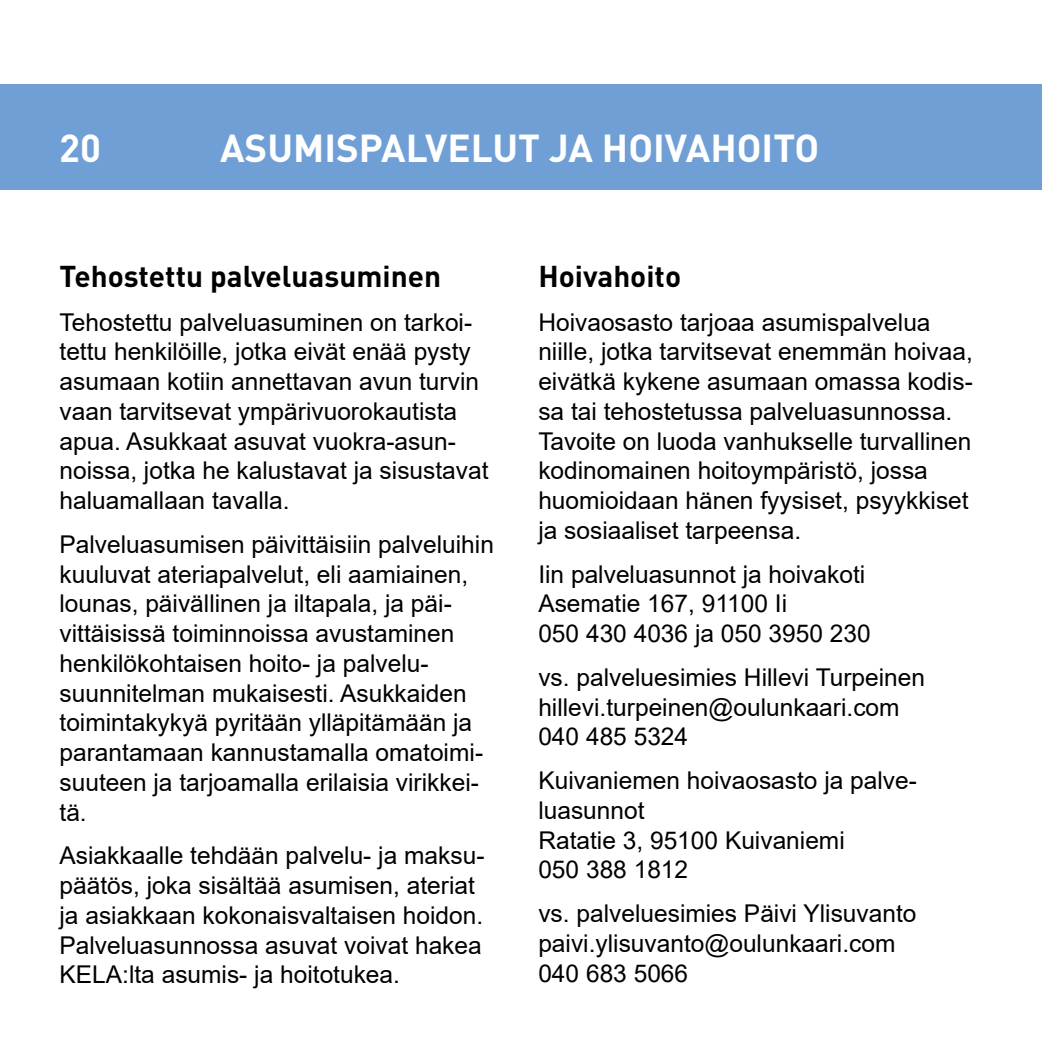
<style>
.page{position:relative;width:1042px;height:1042px;background:#fff}
.page>*{position:absolute;margin:0;border:0;box-sizing:border-box;transform-origin:0 0}
.t1{font:700 38.5px "DIN Pro";color:#fff}
.t2{font:700 29.75px "DIN Pro";color:#000}
.t3{font:24.5px/29.8px "Arial";color:#000}
</style>
<div class="page">
<div style="left:0;top:84px;width:1041px;height:106px;background:#6f9fd5"></div>
<h1 class="t1" style="left:59px;top:122px;width:43px">20</h1>
<h1 class="t1" style="left:220px;top:122px;width:601px">ASUMISPALVELUT JA HOIVAHOITO</h1>
<p class="t2" style="left:60px;top:256px;width:383px">Tehostettu palveluasuminen</p>
<p class="t3" style="left:60px;top:307px;width:430px">Tehostettu palveluasuminen on tarkoi&shy;tettu henkilöille, jotka eivät enää pysty asumaan kotiin annettavan avun turvin vaan tarvitsevat ympärivuorokautista apua. Asukkaat asuvat vuokra-asun&shy;noissa, jotka he kalustavat ja sisustavat haluamallaan tavalla.</p>
<p class="t3" style="left:60px;top:529px;width:436px">Palveluasumisen päivittäisiin palveluihin kuuluvat ateriapalvelut, eli aamiainen, lounas, päivällinen ja iltapala, ja päi&shy;vittäisissä toiminnoissa avustaminen henkilökohtaisen hoito- ja palvelu&shy;suunnitelman mukaisesti. Asukkaiden toimintakykyä pyritään ylläpitämään ja parantamaan kannustamalla omatoimi&shy;suuteen ja tarjoamalla erilaisia virikkei&shy;tä.</p>
<p class="t3" style="left:60px;top:840px;width:426px">Asiakkaalle tehdään palvelu- ja maksu&shy;päätös, joka sisältää asumisen, ateriat ja asiakkaan kokonaisvaltaisen hoidon.<br>Palveluasunnossa asuvat voivat hakea KELA:lta asumis- ja hoitotukea.</p>
<p class="t2" style="left:538px;top:256px;width:144px">Hoivahoito</p>
<p class="t3" style="left:538px;top:307px;width:436px">Hoivaosasto tarjoaa asumispalvelua niille, jotka tarvitsevat enemmän hoivaa, eivätkä kykene asumaan omassa kodis&shy;sa tai tehostetussa palveluasunnossa.<br>Tavoite on luoda vanhukselle turvallinen kodinomainen hoitoympäristö, jossa huomioidaan hänen fyysiset, psyykkiset ja sosiaaliset tarpeensa.</p>
<p class="t3" style="left:538px;top:559px;width:334px">Iin palveluasunnot ja hoivakoti<br>Asematie 167, 91100 Ii<br>050 430 4036 ja 050 3950 230</p>
<p class="t3" style="left:538px;top:662px;width:388px">vs. palveluesimies Hillevi Turpeinen hillevi.turpeinen@oulunkaari.com<br>040 485 5324</p>
<p class="t3" style="left:538px;top:765px;width:380px">Kuivaniemen hoivaosasto ja palve&shy;luasunnot<br>Ratatie 3, 95100 Kuivaniemi<br>050 388 1812</p>
<p class="t3" style="left:538px;top:898px;width:380px">vs. palveluesimies Päivi Ylisuvanto paivi.ylisuvanto@oulunkaari.com<br>040 683 5066</p>
</div>
